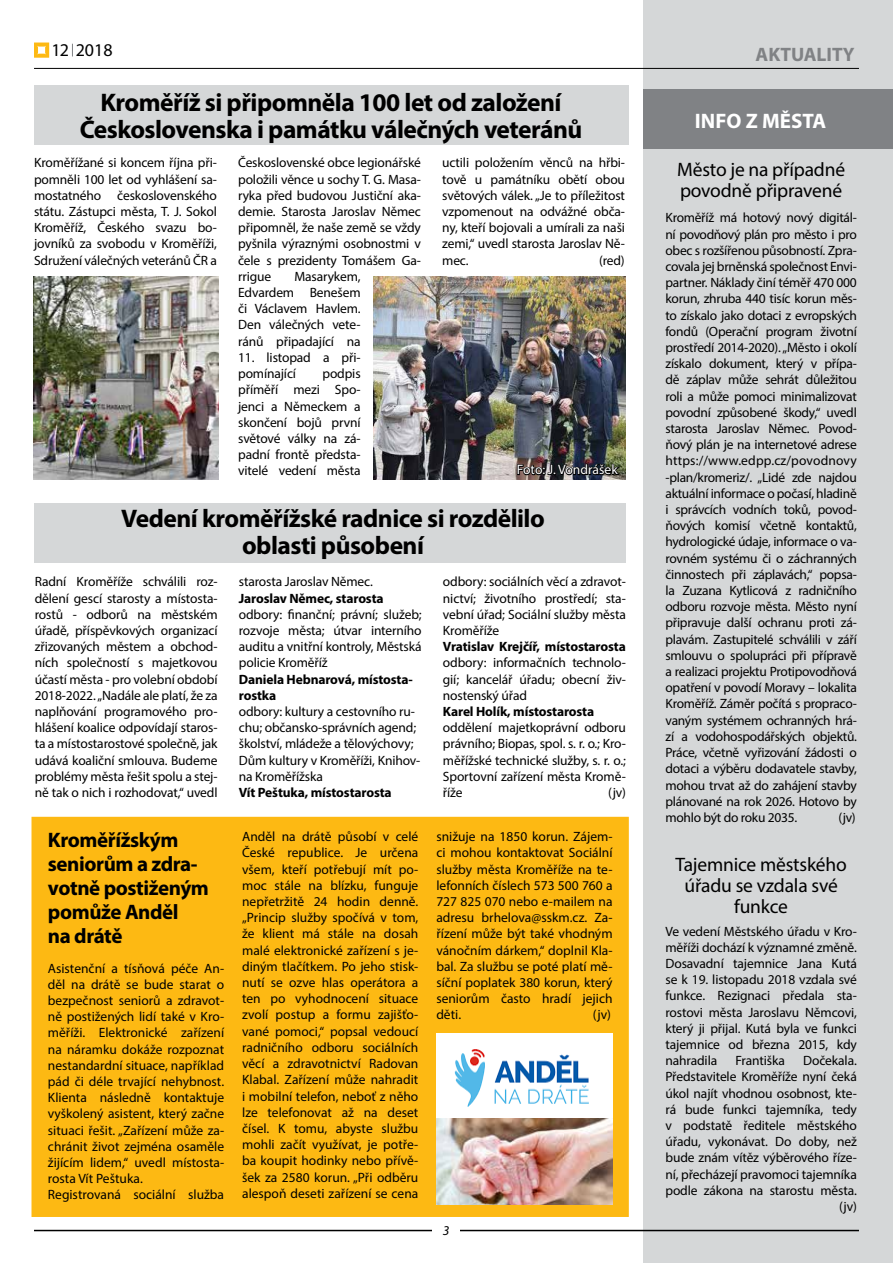
<style>
.page{position:relative;width:893px;height:1263px;background:#fff}
.page>*{position:absolute;margin:0;border:0;box-sizing:border-box;transform-origin:0 0}
.t1{font:700 25.5px/27px "Myriad Pro";letter-spacing:-.02em;color:#000;text-align:center}
.t2{font:700 21px/24px "Myriad Pro";letter-spacing:-.02em;color:#000}
.t3{font:700 21px "Myriad Pro";color:#fff}
.t4{font:19.5px/21px "Myriad Pro";letter-spacing:-.01em;color:#000}
.t5{font:700 19.5px "Myriad Pro";color:#808285}
.t6{font:18px "Myriad Pro";color:#000}
.t7{font:13.65px "Myriad Pro";color:#fff}
.t8{font:13.5px/16.2px "Myriad Pro";letter-spacing:-.01em;color:#000;text-align:justify}
.t9{font:700 13.5px/16.2px "Myriad Pro";letter-spacing:-.01em;color:#000}
.t10{font:italic 13.5px "Myriad Pro";color:#000}
</style>
<div class="page">
<div style="left:32px;top:817px;width:597px;height:400px;background:#fdb913"></div>
<svg style="left:34px;top:43px;width:15px;height:15px"></svg>
<svg style="left:72px;top:44px;width:1px;height:12px"></svg>
<div style="left:643px;top:0;width:250px;height:1263px;background:#d5d7d8"></div>
<div style="left:643px;top:89px;width:250px;height:60px;background:#808285"></div>
<hr style="left:34px;top:1230px;width:825px;height:1px;background:#000">
<div style="left:433px;top:1225px;width:27px;height:10px;background:#fff"></div>
<img style="left:33px;top:276px;width:186px;height:204px">
<div style="left:34px;top:85px;width:594px;height:60px;background:#d5d7d8"></div>
<img style="left:436px;top:1033px;width:177px;height:172px">
<hr style="left:34px;top:68px;width:825px;height:1px;background:#000">
<img style="left:373px;top:276px;width:252px;height:204px">
<div style="left:35px;top:503px;width:591px;height:59px;background:#d5d7d8"></div>
<img style="left:516px;top:447px;width:105px;height:33px">
<h3 class="t5" style="left:757px;top:38px;width:103px">ROZHOVOR</h3>
<h3 class="t6" style="left:51px;top:39px;width:63px">12 2018</h3>
<h3 class="t5" style="left:755px;top:42px;width:101px">AKTUALITY</h3>
<h1 class="t1" style="left:80px;top:88px;width:504px">Kroměříž si připomněla 100 let od založení<br>Československa i památku válečných veteránů</h1>
<p class="t8" style="left:34px;top:155px;width:184px">Kroměřížané si koncem října při&shy;pomněli 100 let od vyhlášení sa&shy;mostatného československého státu. Zástupci města, T. J. Sokol Kroměříž, Českého svazu bo&shy;jovníků za svobodu v Kroměříži, Sdružení válečných veteránů ČR a</p>
<p class="t8" style="left:238px;top:155px;width:184px">Československé obce legionářské položili věnce u sochy T. G. Masa&shy;ryka před budovou Justiční aka&shy;demie. Starosta Jaroslav Němec připomněl, že naše země se vždy pyšnila výraznými osobnostmi v čele s prezidenty Tomášem Ga&shy;rrigue</p>
<p class="t8" style="left:238px;top:268px;width:124px;text-indent:56px">Masarykem, Edvardem Benešem či Václavem Havlem.<br>Den válečných vete&shy;ránů připadající na</p>
<p class="t8" style="left:238px;top:349px;width:124px">11. listopad a při&shy;pomínající</p>
<p class="t8" style="left:238px;top:365px;width:124px;text-indent:84px">podpis příměří mezi Spo&shy;jenci a Německem a skončení bojů první světové války na zá&shy;padní frontě předsta&shy;vitelé vedení města</p>
<p class="t8" style="left:442px;top:155px;width:184px">uctili položením věnců na hřbi&shy;tově u památníku obětí obou světových válek. „Je to příležitost vzpomenout na odvážné obča&shy;ny, kteří bojovali a umírali za naši zemi,“ uvedl starosta Jaroslav Ně&shy;mec.</p>
<p class="t8" style="left:599px;top:252px;width:27px">(red)</p>
<p class="t7" style="left:517px;top:461px;width:102px">Foto: J. Vondrášek</p>
<h1 class="t1" style="left:121px;top:504px;width:425px">Vedení kroměřížské radnice si rozdělilo oblasti působení</h1>
<p class="t8" style="left:35px;top:573px;width:184px">Radní Kroměříže schválili roz&shy;dělení gescí starosty a místosta&shy;rostů - odborů na městském úřadě, příspěvkových organizací zřizovaných městem a obchod&shy;ních společností s majetkovou účastí města - pro volební období 2018-2022. „Nadále ale platí, že za naplňování programového pro&shy;hlášení koalice odpovídají staros&shy;ta a místostarostové společně, jak udává koaliční smlouva. Budeme problémy města řešit spolu a stej&shy;ně tak o nich i rozhodovat,“ uvedl</p>
<p class="t8" style="left:239px;top:573px;width:135px">starosta Jaroslav Němec.</p>
<p class="t9" style="left:239px;top:589px;width:146px">Jaroslav Němec, starosta</p>
<p class="t8" style="left:239px;top:606px;width:184px">odbory: finanční; právní; služeb; rozvoje města; útvar interního auditu a vnitřní kontroly, Městská policie Kroměříž</p>
<p class="t9" style="left:239px;top:670px;width:175px">Daniela Hebnarová, místosta&shy;rostka</p>
<p class="t8" style="left:239px;top:703px;width:183px;text-align:left">odbory: kultury a cestovního ru&shy;chu; občansko-správních agend; školství, mládeže a tělovýchovy;<br>Dům kultury v Kroměříži, Knihov&shy;na Kroměřížska</p>
<p class="t9" style="left:239px;top:784px;width:154px">Vít Peštuka, místostarosta</p>
<p class="t8" style="left:443px;top:573px;width:184px">odbory: sociálních věcí a zdravot&shy;nictví; životního prostředí; sta&shy;vební úřad; Sociální služby města Kroměříže</p>
<p class="t9" style="left:443px;top:638px;width:184px">Vratislav Krejčíř, místostarosta</p>
<p class="t8" style="left:443px;top:654px;width:184px">odbory: informačních technolo&shy;gií; kancelář úřadu; obecní živ&shy;nostenský úřad</p>
<p class="t9" style="left:443px;top:703px;width:153px">Karel Holík, místostarosta</p>
<p class="t8" style="left:443px;top:719px;width:184px">oddělení majetkoprávní odboru právního; Biopas, spol. s. r. o.; Kro&shy;měřížské technické služby, s. r. o.; Sportovní zařízení města Kromě&shy;říže</p>
<p class="t8" style="left:608px;top:784px;width:19px">(jv)</p>
<h2 class="t2" style="left:48px;top:827px;width:163px">Kroměřížským seniorům a zdra&shy;votně postiženým pomůže Anděl<br>na drátě</h2>
<p class="t8" style="left:48px;top:960px;width:178px;text-align:left">Asistenční a tísňová péče An&shy;děl na drátě se bude starat o bezpečnost seniorů a zdravot&shy;ně postižených lidí také v Kro&shy;měříži. Elektronické zařízení na náramku dokáže rozpoznat nestandardní situace, například pád či déle trvající nehybnost.<br>Klienta následně kontaktuje vyškolený asistent, který začne situaci řešit. „Zařízení může za&shy;chránit život zejména osaměle žijícím lidem,“ uvedl místosta&shy;rosta Vít Peštuka.<br>Registrovaná sociální služba</p>
<p class="t8" style="left:242px;top:828px;width:178px">Anděl na drátě působí v celé České republice. Je určena všem, kteří potřebují mít po&shy;moc stále na blízku, funguje nepřetržitě 24 hodin denně. „Princip služby spočívá v tom, že klient má stále na dosah malé elektronické zařízení s je&shy;diným tlačítkem. Po jeho stisk&shy;nutí se ozve hlas operátora a ten po vyhodnocení situace zvolí postup a formu zajišťo&shy;vané pomoci,“ popsal vedoucí radničního odboru sociálních věcí a zdravotnictví Radovan Klabal. Zařízení může nahradit i mobilní telefon, neboť z něho lze telefonovat až na deset čísel. K tomu, abyste službu mohli začít využívat, je potře&shy;ba koupit hodinky nebo přívě&shy;šek za 2580 korun. „Při odběru alespoň deseti zařízení se cena</p>
<p class="t8" style="left:436px;top:828px;width:178px">snižuje na 1850 korun. Zájem&shy;ci mohou kontaktovat Sociální služby města Kroměříže na te&shy;lefonních číslech 573 500 760 a 727 825 070 nebo e-mailem na adresu brhelova@sskm.cz. Za&shy;řízení může být také vhodným vánočním dárkem,“ doplnil Kla&shy;bal. Za službu se poté platí mě&shy;síční poplatek 380 korun, který seniorům často hradí jejich děti.</p>
<p class="t8" style="left:593px;top:1007px;width:20px">(jv)</p>
<p class="t10" style="left:443px;top:1222px;width:8px">3</p>
<h2 class="t3" style="left:695px;top:108px;width:133px">INFO Z MĚSTA</h2>
<h3 class="t4" style="left:677px;top:159px;width:169px">Město je na případné povodně připravené</h3>
<p class="t8" style="left:665px;top:210px;width:193px">Kroměříž má hotový nový digitál&shy;ní povodňový plán pro město i pro obec s rozšířenou působností. Zpra&shy;covala jej brněnská společnost Envi&shy;partner. Náklady činí téměř 470 000 korun, zhruba 440 tisíc korun měs&shy;to získalo jako dotaci z evropských fondů (Operační program životní prostředí 2014-2020). „Město i okolí získalo dokument, který v přípa&shy;dě záplav může sehrát důležitou roli a může pomoci minimalizovat povodní způsobené škody,“ uvedl starosta Jaroslav Němec. Povod&shy;ňový plán je na internetové adrese https://www.edpp.cz/povodnovy -plan/kromeriz/. „Lidé zde najdou aktuální informace o počasí, hladině i správcích vodních toků, povod&shy;ňových komisí včetně kontaktů, hydrologické údaje, informace o va&shy;rovném systému či o záchranných činnostech při záplavách,“ popsa&shy;la Zuzana Kytlicová z radničního odboru rozvoje města. Město nyní připravuje další ochranu proti zá&shy;plavám. Zastupitelé schválili v září smlouvu o spolupráci při přípravě a realizaci projektu Protipovodňová opatření v povodí Moravy – lokalita Kroměříž. Záměr počítá s propraco&shy;vaným systémem ochranných hrá&shy;zí a vodohospodářských objektů.<br>Práce, včetně vyřizování žádosti o dotaci a výběru dodavatele stavby, mohou trvat až do zahájení stavby plánované na rok 2026. Hotovo by mohlo být do roku 2035.</p>
<p class="t8" style="left:838px;top:809px;width:19px">(jv)</p>
<h3 class="t4" style="left:675px;top:854px;width:173px;text-align:center">Tajemnice městského úřadu se vzdala své funkce</h3>
<p class="t8" style="left:665px;top:923px;width:193px">Ve vedení Městského úřadu v Kro&shy;měříži dochází k významné změně.<br>Dosavadní tajemnice Jana Kutá se k 19. listopadu 2018 vzdala své funkce. Rezignaci předala sta&shy;rostovi města Jaroslavu Němcovi, který ji přijal. Kutá byla ve funkci tajemnice od března 2015, kdy nahradila</p>
<p class="t8" style="left:665px;top:1052px;width:193px;text-align:right">Dočekala.<br>Představitele Kroměříže nyní čeká úkol najít vhodnou osobnost, kte&shy;rá bude funkci tajemníka, tedy v podstatě ředitele městského úřadu, vykonávat. Do doby, než bude znám vítěz výběrového říze&shy;ní, přecházejí pravomoci tajemníka podle zákona na starostu města. (jv)</p>
<p class="t8" style="left:735px;top:1052px;width:51px">Františka</p>
</div>
